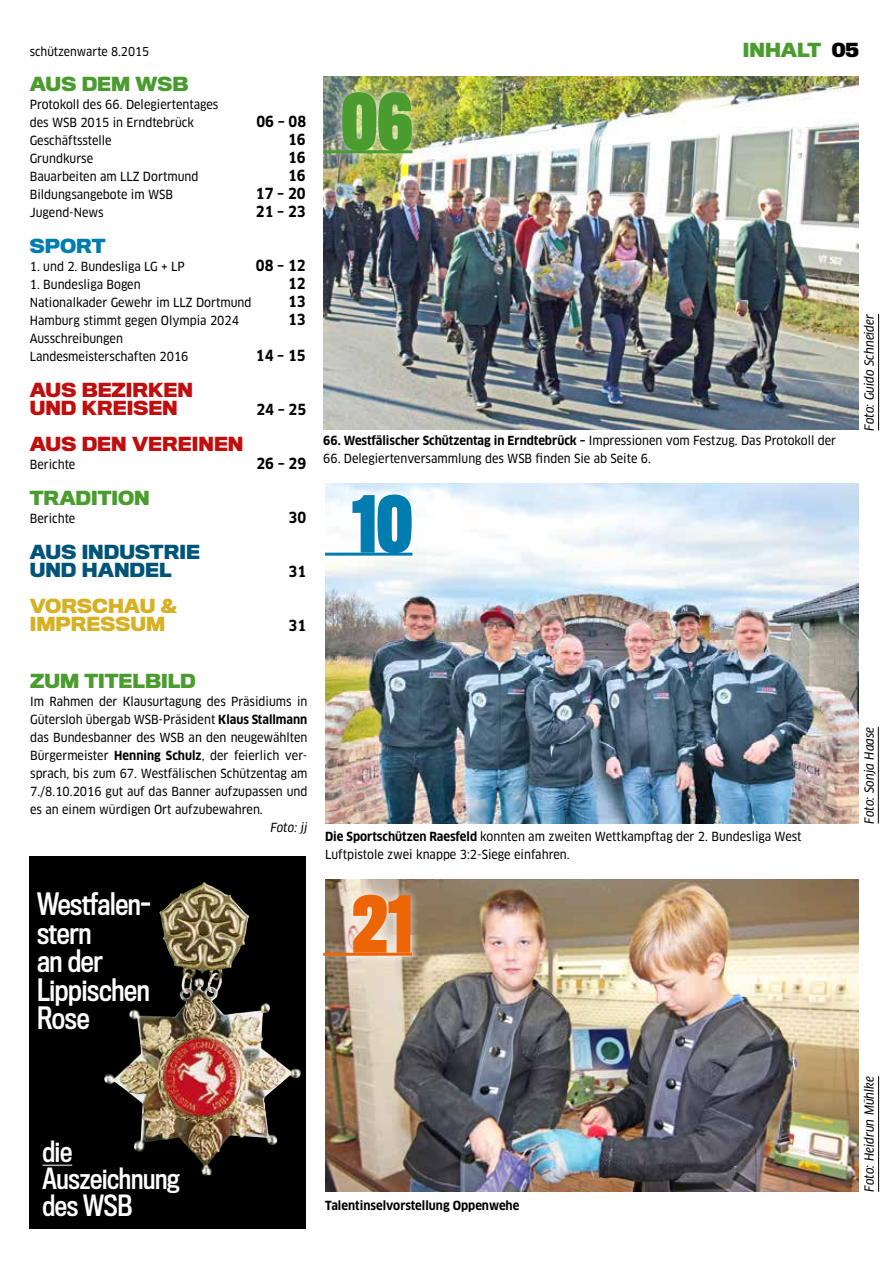
<style>
.page{position:relative;width:893px;height:1263px;background:#fff}
.page>*{position:absolute;margin:0;border:0;box-sizing:border-box;transform-origin:0 0}
.t1{font:700 72px "Titling Gothic FB Comp";color:#499c2d}
.t2{font:700 72px "Titling Gothic FB Comp";color:#ec6608}
.t3{font:700 72px "Titling Gothic FB Comp";color:#007cb0}
.t4{font:28.5px/28.5px "Titling Gothic FB Cond Standard";letter-spacing:-.01em;color:#fff}
.t5{font:27px/27px "Titling Gothic FB Cond Standard";letter-spacing:-.01em;color:#fff}
.t6{font:700 18px "Titling Gothic FB Normal";color:#499c2d}
.t7{font:700 18px/18px "Titling Gothic FB Normal";color:#c00d0e}
.t8{font:700 18px/18px "Titling Gothic FB Normal";color:#005478}
.t9{font:700 18px/18px "Titling Gothic FB Normal";color:#d8b024}
.t10{font:700 18px "Titling Gothic FB Normal";color:#007cb0}
.t11{font:700 15px "Clan Pro Narr";color:#000}
.t12{font:12.3px/18px "Clan Pro Narr News";color:#000}
.t13{font:700 12.3px "Clan Pro Narr";color:#000}
.t14{font:italic 12.3px "Clan Pro Narr News";color:#000}
.t15{font:12px "Clan Pro Narr News";color:#000}
.s1{color:#000}
.s2{font-family:"Clan Pro Narr News";font-weight:400}
.s3{font-family:"Clan Pro Narr";font-weight:700}
</style>
<div class="page">
<img style="left:325px;top:483px;width:534px;height:340px">
<img style="left:325px;top:879px;width:534px;height:313px">
<img style="left:323px;top:77px;width:536px;height:352px">
<hr style="left:378px;top:133px;width:44px;height:1px;background:#fff">
<div style="left:314px;top:83px;width:107px;height:80px;background:#fff;opacity:.75"></div>
<hr style="left:323px;top:150px;width:89px;height:3px;background:#499c2d">
<hr style="left:878px;top:314px;width:1px;height:117px;background:#000">
<svg style="left:378px;top:935px;width:44px;height:31px"></svg>
<div style="left:314px;top:885px;width:107px;height:80px;background:#fff;opacity:.75"></div>
<hr style="left:323px;top:953px;width:89px;height:3px;background:#ec6608">
<hr style="left:878px;top:1076px;width:1px;height:116px;background:#000">
<div style="left:380px;top:535px;width:42px;height:31px;background:#f0f4f3"></div>
<div style="left:316px;top:485px;width:106px;height:80px;background:#fff"></div>
<hr style="left:325px;top:553px;width:87px;height:3px;background:#007cb0">
<hr style="left:878px;top:727px;width:1px;height:96px;background:#000">
<div style="left:30px;top:857px;width:276px;height:372px;background:#000"></div>
<img style="left:104px;top:883px;width:197px;height:292px">
<svg style="left:43px;top:1165px;width:29px;height:1px"></svg>
<p class="t15" style="left:30px;top:45px;width:121px">schützenwarte 8.2015</p>
<h3 class="t6" style="left:743px;top:39px;width:118px">INHALT <span class="s1">05</span></h3>
<h3 class="t6" style="left:30px;top:73px;width:160px">AUS DEM WSB</h3>
<p class="t12" style="left:30px;top:96px;width:190px">Protokoll des 66. Delegiertentages des WSB 2015 in Erndtebrück</p>
<p class="t11" style="left:256px;top:113px;width:51px">06 – 08</p>
<p class="t12" style="left:30px;top:132px;width:83px">Geschäftsstelle</p>
<p class="t11" style="left:288px;top:131px;width:19px">16</p>
<p class="t12" style="left:30px;top:150px;width:65px">Grundkurse</p>
<p class="t11" style="left:288px;top:149px;width:19px">16</p>
<p class="t12" style="left:30px;top:168px;width:170px">Bauarbeiten am LLZ Dortmund</p>
<p class="t11" style="left:288px;top:167px;width:19px">16</p>
<p class="t12" style="left:30px;top:186px;width:145px">Bildungsangebote im WSB</p>
<p class="t11" style="left:256px;top:185px;width:51px">17 – 20</p>
<p class="t12" style="left:30px;top:204px;width:75px">Jugend-News</p>
<p class="t11" style="left:256px;top:203px;width:51px">21 – 23</p>
<h3 class="t10" style="left:30px;top:235px;width:77px">SPORT</h3>
<p class="t12" style="left:30px;top:258px;width:157px">1. und 2. Bundesliga LG + LP</p>
<p class="t11" style="left:256px;top:257px;width:51px">08 – 12</p>
<p class="t12" style="left:30px;top:276px;width:112px">1. Bundesliga Bogen</p>
<p class="t11" style="left:288px;top:275px;width:19px">12</p>
<p class="t12" style="left:30px;top:294px;width:223px">Nationalkader Gewehr im LLZ Dortmund</p>
<p class="t11" style="left:288px;top:293px;width:19px">13</p>
<p class="t12" style="left:30px;top:312px;width:211px">Hamburg stimmt gegen Olympia 2024</p>
<p class="t11" style="left:288px;top:311px;width:19px">13</p>
<p class="t12" style="left:30px;top:330px;width:160px">Ausschreibungen<br>Landesmeisterschaften 2016</p>
<p class="t11" style="left:256px;top:347px;width:51px">14 – 15</p>
<h3 class="t7" style="left:30px;top:381px;width:165px">AUS BEZIRKEN<br>UND KREISEN</h3>
<p class="t11" style="left:256px;top:401px;width:51px">24 – 25</p>
<h3 class="t7" style="left:30px;top:435px;width:215px">AUS DEN VEREINEN</h3>
<p class="t12" style="left:30px;top:456px;width:47px">Berichte</p>
<p class="t11" style="left:256px;top:455px;width:51px">26 – 29</p>
<h3 class="t6" style="left:30px;top:487px;width:122px">TRADITION</h3>
<p class="t12" style="left:30px;top:510px;width:47px">Berichte</p>
<p class="t11" style="left:288px;top:509px;width:19px">30</p>
<h3 class="t8" style="left:30px;top:543px;width:172px">AUS INDUSTRIE<br>UND HANDEL</h3>
<p class="t11" style="left:288px;top:563px;width:19px">31</p>
<h3 class="t9" style="left:30px;top:597px;width:149px">VORSCHAU &amp;<br>IMPRESSUM</h3>
<p class="t11" style="left:288px;top:617px;width:19px">31</p>
<h1 class="t1" style="left:341px;top:78px;width:73px">06</h1>
<p class="t13" style="left:323px;top:434px;width:515px">66. Westfälischer Schützentag in Erndtebrück – <span class="s2">Impressionen vom Festzug. Das Protokoll der</span></p>
<p class="t12" style="left:323px;top:450px;width:329px">66. Delegiertenversammlung des WSB finden Sie ab Seite 6.</p>
<h1 class="t3" style="left:352px;top:481px;width:62px">10</h1>
<h3 class="t6" style="left:30px;top:670px;width:167px">ZUM TITELBILD</h3>
<p class="t12" style="left:30px;top:693px;width:279px;text-align:justify">Im Rahmen der Klausurtagung des Präsidiums in Gütersloh übergab WSB-Präsident <span class="s3">Klaus Stallmann </span>das Bundesbanner des WSB an den neugewählten Bürgermeister <span class="s3">Henning Schulz</span>, der feierlich ver&shy;sprach, bis zum 67. Westfälischen Schützentag am 7./8.10.2016 gut auf das Banner aufzupassen und es an einem würdigen Ort aufzubewahren.</p>
<p class="t14" style="left:270px;top:820px;width:39px">Foto: jj</p>
<h2 class="t4" style="left:37px;top:890px;width:115px">Westfalen&shy;stern<br>an der<br>Lippischen<br>Rose</h2>
<p class="t12" style="left:325px;top:828px;width:478px"><span class="s3">Die Sportschützen Raesfeld</span> konnten am zweiten Wettkampftag der 2. Bundesliga West<br>Luftpistole zwei knappe 3:2-Siege einfahren.</p>
<h1 class="t2" style="left:352px;top:881px;width:62px">21</h1>
<h3 class="t5" style="left:43px;top:1138px;width:138px">die<br>Auszeichnung des WSB</h3>
<p class="t13" style="left:325px;top:1199px;width:196px">Talentinselvorstellung Oppenwehe</p>
<p class="t14" style="left:862px;top:431px;width:118px;rotate:-90deg">Foto: Guido Schneider</p>
<p class="t14" style="left:862px;top:823px;width:98px;rotate:-90deg">Foto: Sonja Haase</p>
<p class="t14" style="left:862px;top:1192px;width:117px;rotate:-90deg">Foto: Heidrun Mühlke</p>
</div>
